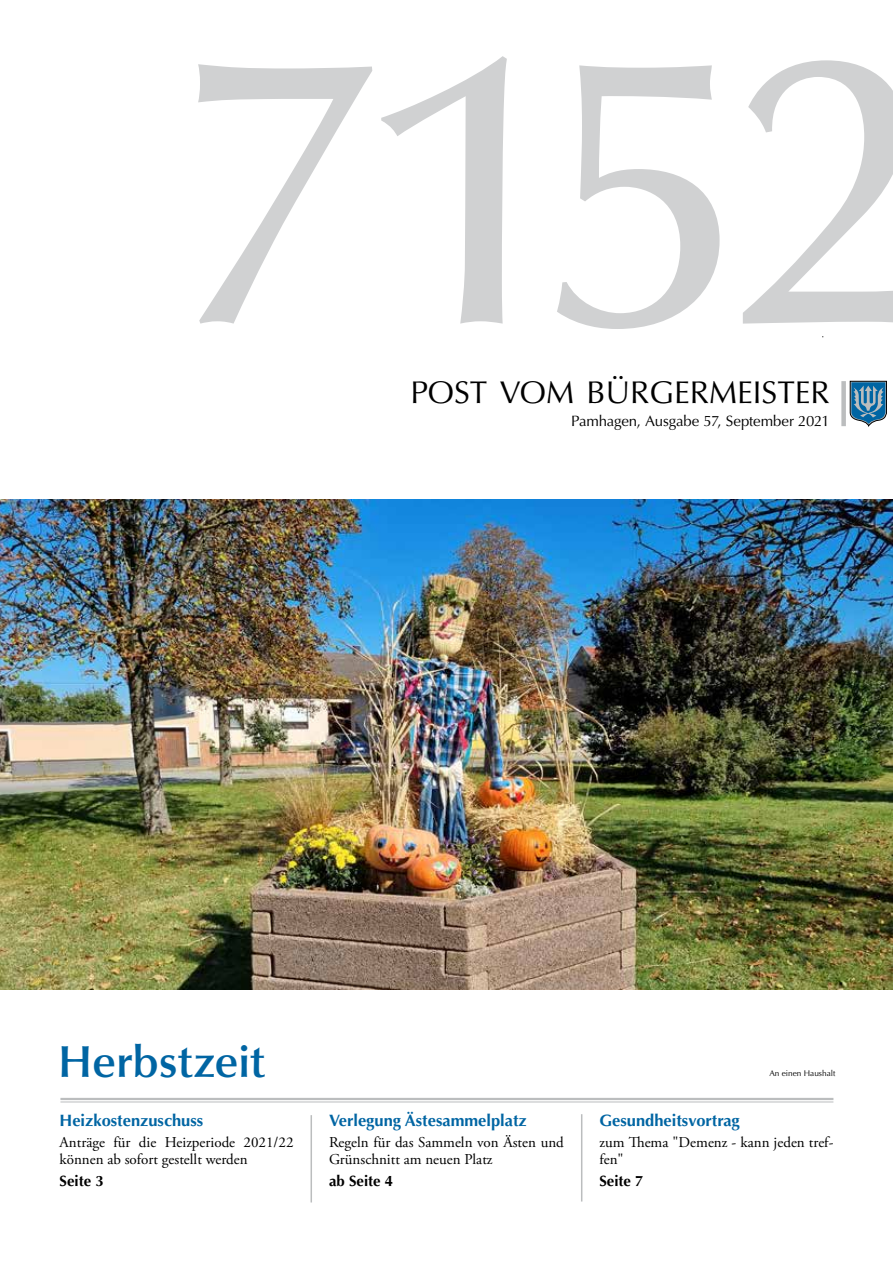
<style>
.page{position:relative;width:893px;height:1263px;background:#fff}
.page>*{position:absolute;margin:0;border:0;box-sizing:border-box;transform-origin:0 0}
.t1{font:600 45px "Optima LT Std";letter-spacing:-.005em;color:#0065a3}
.t2{font:31.5px "Optima LT Std";color:#000}
.t3{font:700 16.5px "Optima LT Std";color:#0065a3}
.t4{font:15px/16.5px "Adobe Garamond Pro";color:#000}
.t5{font:15px "Optima LT Std";letter-spacing:-.01em;color:#000}
.t6{font:700 15px "Optima LT Std";color:#000}
.t7{font:8.25px "Optima LT Std";color:#000}
</style>
<div class="page">
<img style="left:0;top:500px;width:893px;height:489px">
<hr style="left:60px;top:1098px;width:773px;height:2px;background:#bbbdbe">
<hr style="left:60px;top:1101px;width:773px;height:1px;background:#bbbdbe">
<div style="left:841px;top:381px;width:5px;height:45px;background:#bbbdbe"></div>
<svg style="left:198px;top:56px;width:695px;height:273px"></svg>
<hr style="left:581px;top:1114px;width:1px;height:87px;background:#bbbdbe">
<hr style="left:311px;top:1115px;width:1px;height:87px;background:#bbbdbe">
<svg style="left:849px;top:381px;width:38px;height:45px"></svg>
<h2 class="t2" style="left:410px;top:374px;width:421px">POST VOM BÜRGERMEISTER</h2>
<p class="t5" style="left:571px;top:412px;width:260px">Pamhagen, Ausgabe 57, September 2021</p>
<h1 class="t1" style="left:58px;top:1035px;width:208px">Herbstzeit</h1>
<p class="t3" style="left:60px;top:1111px;width:145px">Heizkostenzuschuss</p>
<p class="t4" style="left:60px;top:1134px;width:236px">Anträge für die Heizperiode 2021/22 können ab sofort gestellt werden</p>
<p class="t6" style="left:60px;top:1172px;width:46px">Seite 3</p>
<p class="t3" style="left:329px;top:1111px;width:199px">Verlegung Ästesammelplatz</p>
<p class="t4" style="left:329px;top:1135px;width:236px">Regeln für das Sammeln von Ästen und<br>Grünschnitt am neuen Platz</p>
<p class="t6" style="left:329px;top:1172px;width:66px">ab Seite 4</p>
<p class="t7" style="left:769px;top:1068px;width:68px">An einen Haushalt</p>
<p class="t3" style="left:599px;top:1111px;width:142px">Gesundheitsvortrag</p>
<p class="t4" style="left:599px;top:1134px;width:236px">zum Thema "Demenz - kann jeden tref&shy;fen"</p>
<p class="t6" style="left:599px;top:1172px;width:46px">Seite 7</p>
</div>
